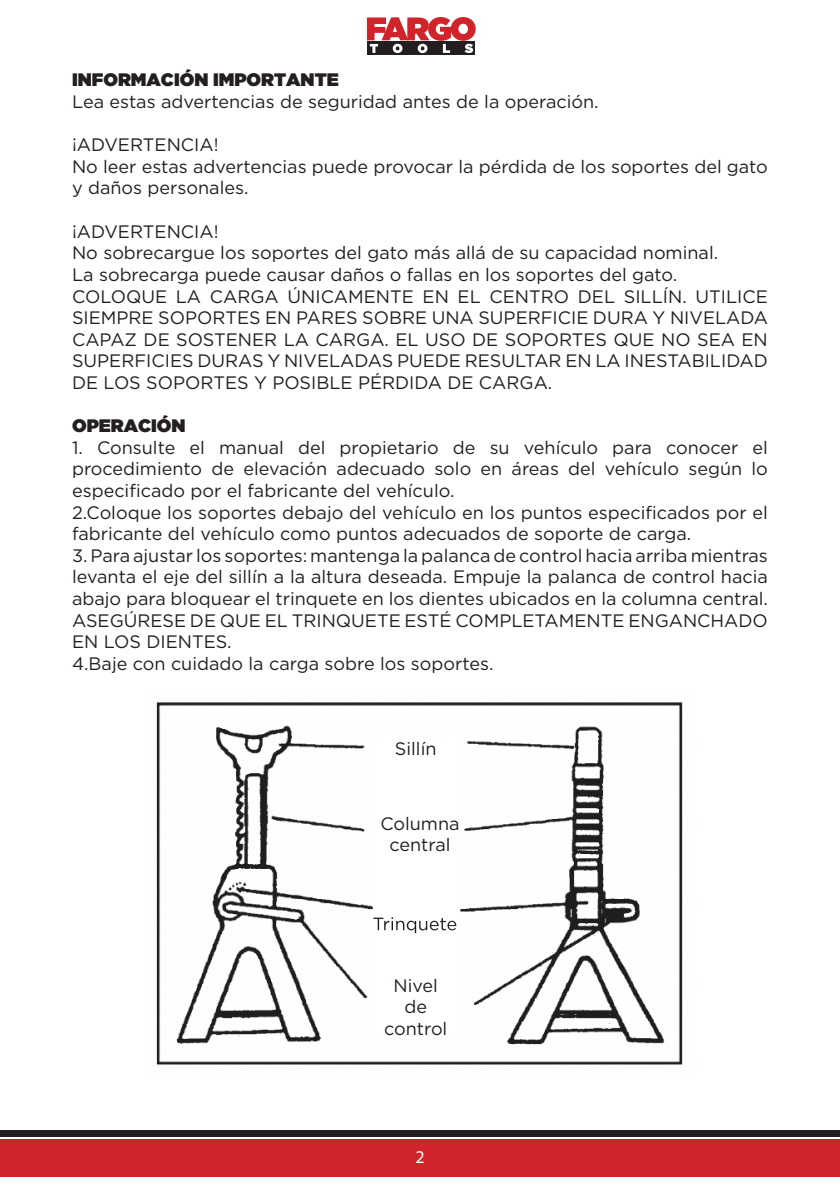
<style>
.page{position:relative;width:840px;height:1191px;background:#fff}
.page>*{position:absolute;margin:0;border:0;box-sizing:border-box;transform-origin:0 0}
.t1{font:18px/21.6px "Gotham";color:#231f20;text-align:justify}
.t2{font:18px "Gotham Ultra";color:#231f20}
.t3{font:18px "Myriad Pro";color:#fff}
</style>
<div class="page">
<div style="left:0;top:1139px;width:839px;height:37px;background:#d1232a"></div>
<div style="left:367px;top:41px;width:108px;height:14px;background:#231f20"></div>
<svg style="left:367px;top:17px;width:108px;height:36px"></svg>
<div style="left:0;top:1130px;width:839px;height:6px;background:#231f20"></div>
<img style="left:156px;top:702px;width:527px;height:363px">
<div style="left:373px;top:737px;width:84px;height:300px;background:#fff"></div>
<svg style="left:373px;top:917px;width:83px;height:16px"></svg>
<p class="t2" style="left:72px;top:70px;width:268px">INFORMACIÓN IMPORTANTE</p>
<p class="t1" style="left:72px;top:90px;width:527px">Lea estas advertencias de seguridad antes de la operación.</p>
<p class="t1" style="left:72px;top:134px;width:148px">¡ADVERTENCIA!</p>
<p class="t1" style="left:72px;top:155px;width:697px">No leer estas advertencias puede provocar la pérdida de los soportes del gato y daños personales.</p>
<p class="t1" style="left:72px;top:220px;width:148px">¡ADVERTENCIA!</p>
<p class="t1" style="left:72px;top:242px;width:647px">No sobrecargue los soportes del gato más allá de su capacidad nominal.</p>
<p class="t1" style="left:72px;top:263px;width:606px">La sobrecarga puede causar daños o fallas en los soportes del gato.</p>
<p class="t1" style="left:72px;top:285px;width:697px">COLOQUE LA CARGA ÚNICAMENTE EN EL CENTRO DEL SILLÍN. UTILICE SIEMPRE SOPORTES EN PARES SOBRE UNA SUPERFICIE DURA Y NIVELADA CAPAZ DE SOSTENER LA CARGA. EL USO DE SOPORTES QUE NO SEA EN SUPERFICIES DURAS Y NIVELADAS PUEDE RESULTAR EN LA INESTABILIDAD DE LOS SOPORTES Y POSIBLE PÉRDIDA DE CARGA.</p>
<p class="t2" style="left:72px;top:415px;width:115px">OPERACIÓN</p>
<p class="t1" style="left:72px;top:436px;width:697px">1. Consulte el manual del propietario de su vehículo para conocer el procedimiento de elevación adecuado solo en áreas del vehículo según lo especificado por el fabricante del vehículo.</p>
<p class="t1" style="left:72px;top:501px;width:697px">2.Coloque los soportes debajo del vehículo en los puntos especificados por el fabricante del vehículo como puntos adecuados de soporte de carga.</p>
<p class="t1" style="left:72px;top:544px;width:697px">3. Para ajustar los soportes: mantenga la palanca de control hacia arriba mientras levanta el eje del sillín a la altura deseada. Empuje la palanca de control hacia abajo para bloquear el trinquete en los dientes ubicados en la columna central.<br>ASEGÚRESE DE QUE EL TRINQUETE ESTÉ COMPLETAMENTE ENGANCHADO EN LOS DIENTES.</p>
<p class="t1" style="left:72px;top:652px;width:422px">4.Baje con cuidado la carga sobre los soportes.</p>
<p class="t1" style="left:395px;top:737px;width:43px">Sillín</p>
<p class="t1" style="left:380px;top:812px;width:81px;text-align:center">Columna central</p>
<p class="t1" style="left:393px;top:974px;width:46px">Nivel</p>
<p class="t1" style="left:384px;top:995px;width:65px;text-align:center">de control</p>
<p class="t3" style="left:415px;top:1145px;width:11px">2</p>
</div>
